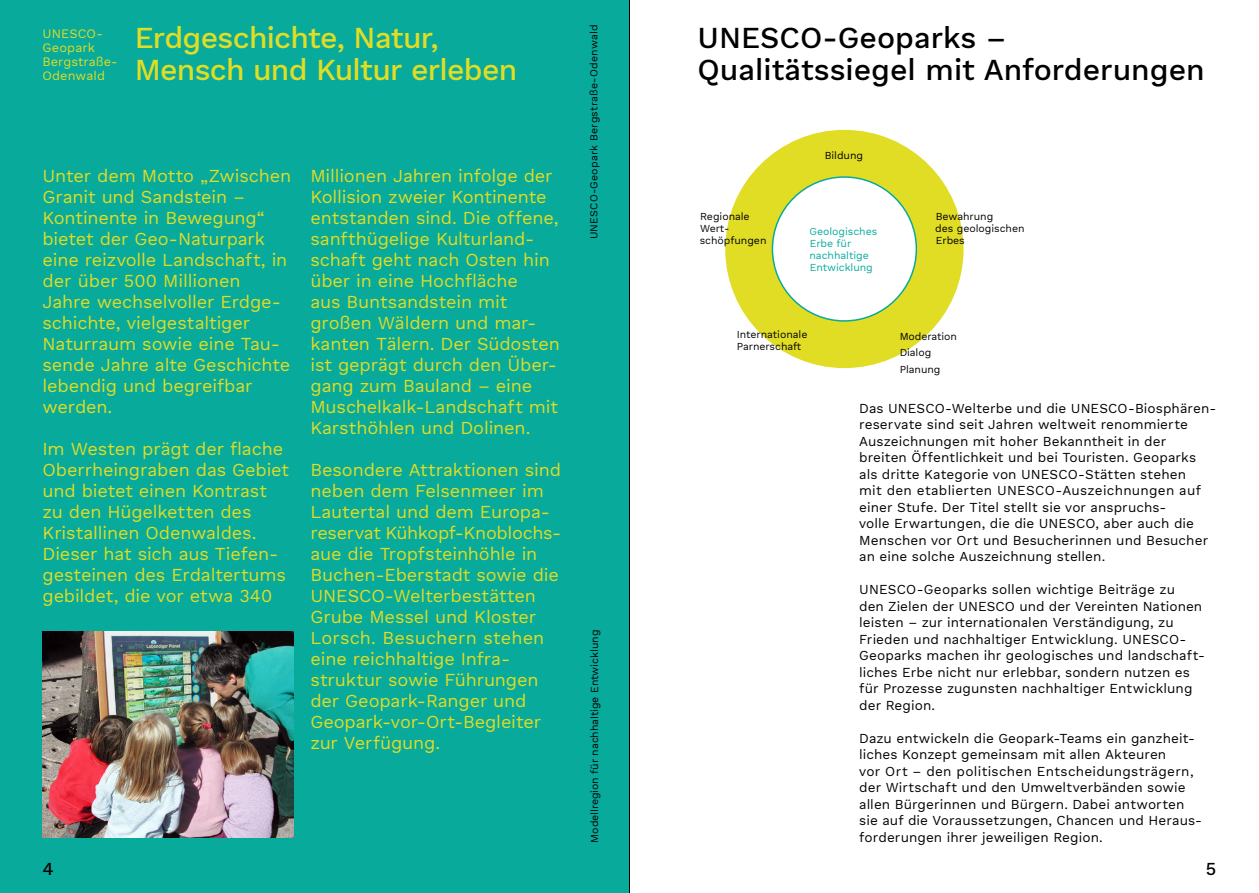
<style>
.page{position:relative;width:1259px;height:893px;background:#fff}
.page>*{position:absolute;margin:0;border:0;box-sizing:border-box;transform-origin:0 0}
.t1{font:500 30px/31.5px "Work Sans DUK";color:#000}
.t2{font:500 30px/31.5px "Work Sans DUK";letter-spacing:-.025em;color:#e1dd24}
.t3{font:18px/21px "Work Sans DUK";letter-spacing:-.01em;color:#e1dd24}
.t4{font:500 18px "Work Sans DUK";color:#000}
.t5{font:13.5px/16.5px "Work Sans DUK";letter-spacing:.005em;color:#000}
.t6{font:12.75px/14.1px "Work Sans DUK";letter-spacing:.01em;color:#e1dd24}
.t7{font:10.5px/12px "Work Sans DUK";letter-spacing:-.005em;color:#000}
.t8{font:10.5px/12px "Work Sans DUK";letter-spacing:-.005em;color:#08aa9b}
.t9{font:10.5px "Work Sans DUK";letter-spacing:.02em;color:#000}
</style>
<div class="page">
<div style="left:0;top:0;width:629px;height:893px;background:#08aa9b"></div>
<hr style="left:629px;top:0;width:1px;height:893px;background:#000">
<div style="left:725px;top:130px;width:238px;height:238px;background:#e1dd24;border-radius:50%"></div>
<div style="left:772px;top:177px;width:144px;height:144px;background:#fff;border-radius:50%"></div>
<img style="left:43px;top:632px;width:250px;height:205px">
<p class="t9" style="left:588px;top:239px;width:216px;rotate:-90deg">UNESCO-Geopark Bergstraße-Odenwald</p>
<h1 class="t2" style="left:135px;top:24px;width:384px">Erdgeschichte, Natur,<br>Mensch und Kultur erleben</h1>
<h1 class="t1" style="left:697px;top:24px;width:509px">UNESCO-Geoparks –<br>Qualitätssiegel mit Anforderungen</h1>
<p class="t6" style="left:43px;top:27px;width:77px">UNESCO-<br>Geopark<br>Bergstraße-<br>Odenwald</p>
<p class="t7" style="left:824px;top:150px;width:40px">Bildung</p>
<p class="t3" style="left:43px;top:166px;width:250px">Unter dem Motto „Zwischen<br>Granit und Sandstein –<br>Kontinente in Bewegung“ bietet der Geo-Naturpark eine reizvolle Landschaft, in der über 500 Millionen<br>Jahre wechselvoller Erdge&shy;schichte, vielgestaltiger<br>Naturraum sowie eine Tau&shy;sende Jahre alte Geschichte lebendig und begreifbar werden.</p>
<p class="t3" style="left:43px;top:439px;width:248px">Im Westen prägt der flache<br>Oberrheingraben das Gebiet und bietet einen Kontrast zu den Hügelketten des<br>Kristallinen Odenwaldes.<br>Dieser hat sich aus Tiefen&shy;gesteinen des Erdaltertums gebildet, die vor etwa 340</p>
<p class="t3" style="left:310px;top:166px;width:251px">Millionen Jahren infolge der<br>Kollision zweier Kontinente entstanden sind. Die offene, sanfthügelige Kulturland&shy;schaft geht nach Osten hin über in eine Hochfläche<br>aus Buntsandstein mit großen Wäldern und mar&shy;kanten Tälern. Der Südosten ist geprägt durch den Über&shy;gang zum Bauland – eine<br>Muschelkalk-Landschaft mit<br>Karsthöhlen und Dolinen.</p>
<p class="t3" style="left:310px;top:460px;width:252px">Besondere Attraktionen sind neben dem Felsenmeer im<br>Lautertal und dem Europa&shy;reservat Kühkopf-Knoblochs&shy;aue die Tropfsteinhöhle in<br>Buchen-Eberstadt sowie die<br>UNESCO-Welterbestätten<br>Grube Messel und Kloster<br>Lorsch. Besuchern stehen eine reichhaltige Infra&shy;struktur sowie Führungen der Geopark-Ranger und<br>Geopark-vor-Ort-Begleiter zur Verfügung.</p>
<p class="t7" style="left:700px;top:211px;width:68px">Regionale<br>Wert&shy;schöpfungen</p>
<p class="t7" style="left:935px;top:211px;width:91px">Bewahrung<br>des geologischen<br>Erbes</p>
<p class="t8" style="left:809px;top:226px;width:69px">Geologisches<br>Erbe für nachhaltige<br>Entwicklung</p>
<p class="t7" style="left:737px;top:329px;width:72px">Internationale<br>Parnerschaft</p>
<p class="t7" style="left:899px;top:328px;width:59px;line-height:16.5px">Moderation<br>Dialog<br>Planung</p>
<p class="t5" style="left:859px;top:400px;width:356px">Das UNESCO-Welterbe und die UNESCO-Biosphären&shy;reservate sind seit Jahren weltweit renommierte Auszeichnungen mit hoher Bekanntheit in der breiten Öffentlichkeit und bei Touristen. Geoparks als dritte Kategorie von UNESCO-Stätten stehen<br>mit den etablierten UNESCO-Auszeichnungen auf einer Stufe. Der Titel stellt sie vor anspruchs-<br>volle Erwartungen, die die UNESCO, aber auch die Menschen vor Ort und Besucherinnen und Besucher an eine solche Auszeichnung stellen.</p>
<p class="t5" style="left:859px;top:582px;width:345px">UNESCO-Geoparks sollen wichtige Beiträge zu den Zielen der UNESCO und der Vereinten Nationen leisten – zur internationalen Verständigung, zu Frieden und nachhaltiger Entwicklung. UNESCO-Geoparks machen ihr geologisches und landschaft&shy;liches Erbe nicht nur erlebbar, sondern nutzen es für Prozesse zugunsten nachhaltiger Entwicklung der Region.</p>
<p class="t5" style="left:859px;top:730px;width:342px">Dazu entwickeln die Geopark-Teams ein ganzheit&shy;liches Konzept gemeinsam mit allen Akteuren<br>vor Ort – den politischen Entscheidungsträgern, der Wirtschaft und den Umweltverbänden sowie allen Bürgerinnen und Bürgern. Dabei antworten sie auf die Voraussetzungen, Chancen und Heraus&shy;forderungen ihrer jeweiligen Region.</p>
<p class="t7" style="left:589px;top:843px;width:214px;rotate:-90deg">Modellregion für nachhaltige Entwicklung</p>
<p class="t4" style="left:43px;top:858px;width:13px">4</p>
<p class="t4" style="left:1206px;top:858px;width:12px">5</p>
</div>
